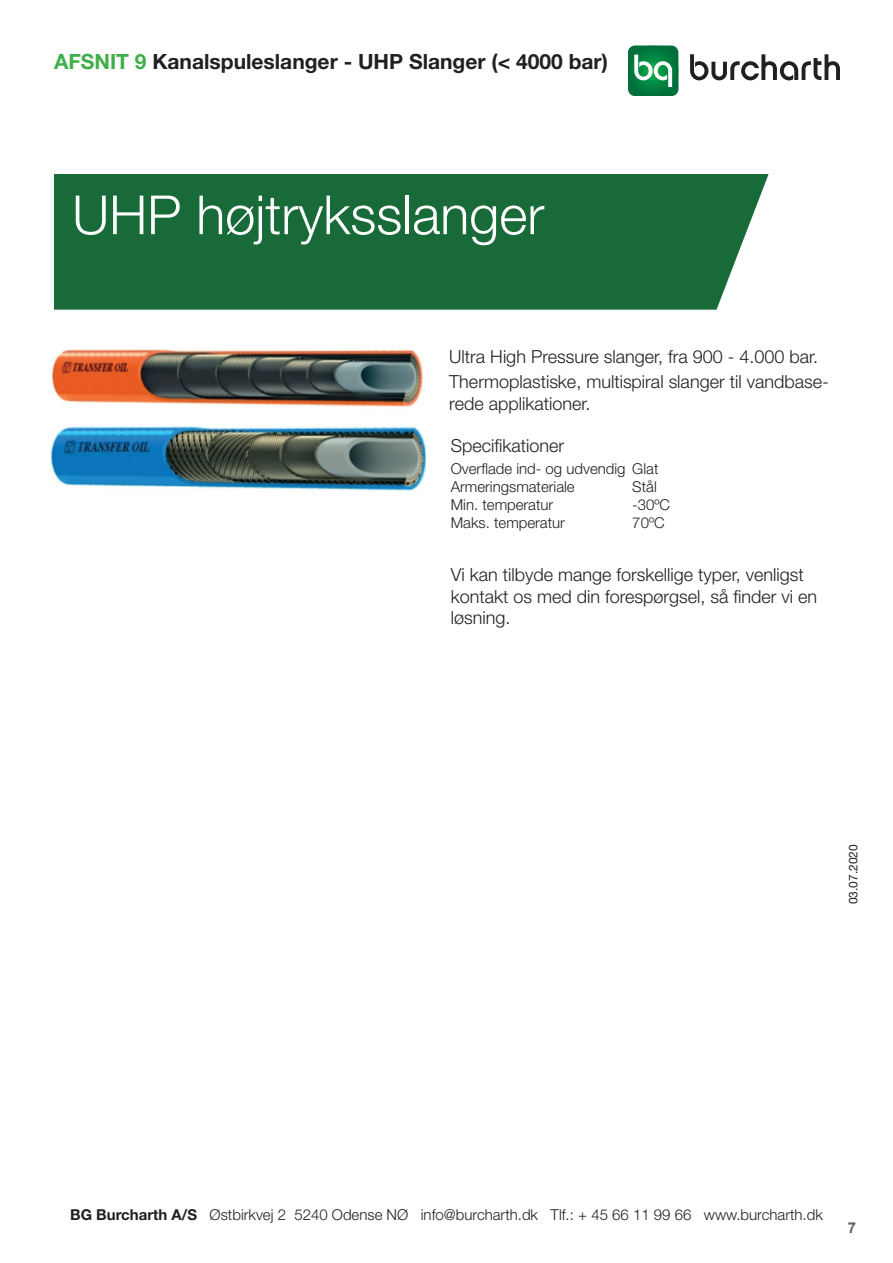
<style>
.page{position:relative;width:893px;height:1263px;background:#fff}
.page>*{position:absolute;margin:0;border:0;box-sizing:border-box;transform-origin:0 0}
.t1{font:300 54px "Helvetica Neue LT Std";color:#fff}
.t2{font:700 21px "Helvetica Neue LT Std";color:#231f20}
.t3{font:300 18px/21.6px "Helvetica Neue LT Std";color:#231f20}
.t4{font:300 15px/18px "Helvetica Neue LT Std";color:#231f20}
.t5{font:700 15px "Arial";color:#5f5f62}
.t6{font:12px "Helvetica Neue LT Std";color:#231f20}
.s1{color:#40ae49}
.s2{font-weight:700}
</style>
<div class="page">
<svg style="left:628px;top:45px;width:50px;height:51px;background:#329563"></svg>
<svg style="left:690px;top:54px;width:150px;height:26px"></svg>
<div style="left:54px;top:174px;width:715px;height:136px;background:#186b39"></div>
<img style="left:51px;top:349px;width:375px;height:142px">
<p class="t2" style="left:54px;top:49px;width:555px"><span class="s1">AFSNIT 9</span> Kanalspuleslanger - UHP Slanger (&lt; 4000 bar)</p>
<h1 class="t1" style="left:72px;top:182px;width:474px">UHP højtryksslanger</h1>
<p class="t3" style="left:449px;top:343px;width:381px;line-height:25.8px">Ultra High Pressure slanger, fra 900 - 4.000 bar.<br>Thermoplastiske, multispiral slanger til vandbase-</p>
<p class="t3" style="left:449px;top:392px;width:143px">rede applikationer.</p>
<p class="t3" style="left:451px;top:434px;width:115px">Specifikationer</p>
<p class="t4" style="left:451px;top:459px;width:209px">Overflade ind- og udvendig Glat<br>Armeringsmateriale</p>
<p class="t4" style="left:632px;top:477px;width:26px">Stål</p>
<p class="t4" style="left:451px;top:495px;width:104px">Min. temperatur</p>
<p class="t4" style="left:632px;top:495px;width:39px">-30ºC</p>
<p class="t4" style="left:451px;top:513px;width:116px">Maks. temperatur</p>
<p class="t4" style="left:632px;top:513px;width:34px">70ºC</p>
<p class="t3" style="left:451px;top:563px;width:368px">Vi kan tilbyde mange forskellige typer, venligst kontakt os med din forespørgsel, så finder vi en løsning.</p>
<p class="t6" style="left:846px;top:904px;width:62px;rotate:-90deg">03.07.2020</p>
<p class="t4" style="left:70px;top:1205px;width:754px"><span class="s2">BG Burcharth A/S</span> Østbirkvej 2 5240 Odense NØ info@burcharth.dk Tlf.: + 45 66 11 99 66 www.burcharth.dk</p>
<p class="t5" style="left:848px;top:1217px;width:10px">7</p>
</div>
